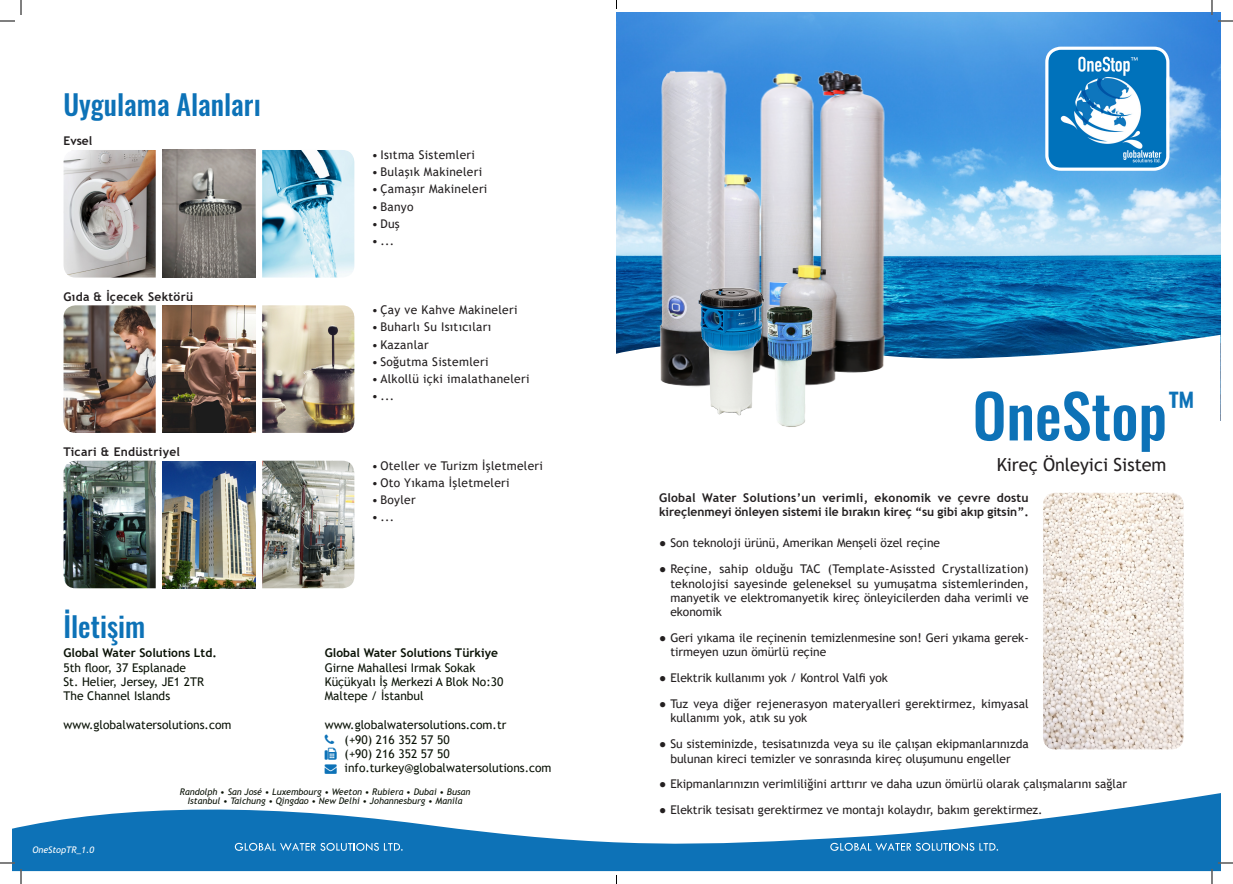
<style>
.page{position:relative;width:1233px;height:884px;background:#fff}
.page>*{position:absolute;margin:0;border:0;box-sizing:border-box;transform-origin:0 0}
.TitleSeries{font:500 60px "Oswald";color:#0d72b7}
.TitleSeries-2{font:500 28px "Oswald";color:#0d72b7}
.TitleSeries-3{font:18px "Trebuchet MS";color:#231f20}
.t1{font:12px/14.4px "Trebuchet MS";color:#231f20}
.content-18{font:12px "Trebuchet MS";color:#0a1206}
.t2{font:12px "Trebuchet MS";letter-spacing:.025em;color:#231f20}
.SpecList{font:700 12px/14.4px "Trebuchet MS";color:#231f20}
.content-18-2{font:700 12px "Trebuchet MS";color:#0a1206}
.content-6{font:700 12px "Trebuchet MS";letter-spacing:.025em;color:#231f20}
.content-18-3{font:italic 9px/9px "Trebuchet MS";color:#0a1206;text-align:center}
.content-18-4{font:italic 9px "Trebuchet MS";color:#fff}
.s1{color:#0d72b7}
</style>
<div class="page">
<img style="left:616px;top:12px;width:604px;height:323px">
<svg style="left:616px;top:335px;width:603px;height:24px"></svg>
<img style="left:678px;top:43px;width:239px;height:342px">
<img style="left:1048px;top:50px;width:118px;height:118px">
<div style="left:1045px;top:47px;width:124px;height:124px;border:3px solid #fff;border-radius:14px"></div>
<img style="left:64px;top:150px;width:92px;height:128px">
<img style="left:262px;top:150px;width:92px;height:128px">
<img style="left:163px;top:150px;width:92px;height:128px">
<img style="left:163px;top:305px;width:92px;height:128px">
<img style="left:64px;top:305px;width:92px;height:128px">
<img style="left:262px;top:305px;width:92px;height:128px">
<img style="left:64px;top:461px;width:92px;height:127px">
<img style="left:163px;top:461px;width:92px;height:127px">
<img style="left:262px;top:461px;width:92px;height:127px">
<svg style="left:12px;top:793px;width:1208px;height:78px;fill:#0d72b7"></svg>
<img style="left:1043px;top:493px;width:140px;height:256px">
<img style="left:657px;top:69px;width:74px;height:318px">
<img style="left:691px;top:285px;width:80px;height:131px">
<img style="left:766px;top:305px;width:47px;height:122px">
<svg style="left:235px;top:843px;width:168px;height:8px"></svg>
<svg style="left:830px;top:843px;width:168px;height:8px"></svg>
<svg style="left:1218px;top:20px;width:15px;height:2px"></svg>
<svg style="left:1218px;top:862px;width:15px;height:2px"></svg>
<svg style="left:0;top:0;width:22px;height:22px"></svg>
<svg style="left:0;top:862px;width:22px;height:22px"></svg>
<svg style="left:1211px;top:0;width:1px;height:15px"></svg>
<svg style="left:1211px;top:869px;width:1px;height:15px"></svg>
<p class="TitleSeries-2" style="left:64px;top:85px;width:199px">Uygulama Alanları</p>
<p class="SpecList" style="left:64px;top:134px;width:30px">Evsel</p>
<p class="content-6" style="left:64px;top:289px;width:131px">Gıda &amp; İçecek Sektörü</p>
<p class="content-6" style="left:64px;top:444px;width:118px">Ticari &amp; Endüstriyel</p>
<p class="TitleSeries-2" style="left:64px;top:607px;width:83px">İletişim</p>
<p class="t2" style="left:372px;top:147px;width:105px">• Isıtma Sistemleri</p>
<p class="t2" style="left:372px;top:164px;width:112px">• Bulaşık Makineleri</p>
<p class="t2" style="left:372px;top:181px;width:117px">• Çamaşır Makineleri</p>
<p class="t1" style="left:372px;top:199px;width:43px">• Banyo</p>
<p class="t1" style="left:372px;top:216px;width:29px">• Duş</p>
<p class="t1" style="left:372px;top:233px;width:24px">• ...</p>
<p class="t2" style="left:372px;top:302px;width:147px">• Çay ve Kahve Makineleri</p>
<p class="t2" style="left:372px;top:320px;width:121px">• Buharlı Su Isıtıcıları</p>
<p class="t2" style="left:372px;top:337px;width:58px">• Kazanlar</p>
<p class="t2" style="left:372px;top:354px;width:118px">• Soğutma Sistemleri</p>
<p class="t2" style="left:372px;top:371px;width:159px">• Alkollü içki imalathaneleri</p>
<p class="t1" style="left:372px;top:389px;width:24px">• ...</p>
<p class="t2" style="left:372px;top:458px;width:173px">• Oteller ve Turizm İşletmeleri</p>
<p class="t2" style="left:372px;top:475px;width:139px">• Oto Yıkama İşletmeleri</p>
<p class="t1" style="left:372px;top:492px;width:45px">• Boyler</p>
<p class="t1" style="left:372px;top:510px;width:24px">• ...</p>
<p class="content-18-2" style="left:64px;top:645px;width:155px">Global Water Solutions Ltd.</p>
<p class="content-18" style="left:64px;top:660px;width:124px">5th floor, 37 Esplanade</p>
<p class="content-18" style="left:64px;top:674px;width:142px">St. Helier, Jersey, JE1 2TR</p>
<p class="content-18" style="left:64px;top:689px;width:108px">The Channel Islands</p>
<p class="content-18" style="left:64px;top:717px;width:169px">www.globalwatersolutions.com</p>
<p class="content-18-2" style="left:325px;top:645px;width:175px">Global Water Solutions Türkiye</p>
<p class="content-18" style="left:325px;top:660px;width:152px">Girne Mahallesi Irmak Sokak</p>
<p class="content-18" style="left:325px;top:674px;width:180px">Küçükyalı İş Merkezi A Blok No:30</p>
<p class="content-18" style="left:325px;top:689px;width:100px">Maltepe / İstanbul</p>
<p class="content-18" style="left:325px;top:717px;width:183px">www.globalwatersolutions.com.tr</p>
<p class="content-18" style="left:344px;top:732px;width:107px">(+90) 216 352 57 50</p>
<p class="content-18" style="left:344px;top:746px;width:107px">(+90) 216 352 57 50</p>
<p class="content-18" style="left:325px;top:761px;width:228px"><span class="s1">→</span> info.turkey@globalwatersolutions.com</p>
<p class="content-18-3" style="left:180px;top:787px;width:292px">Randolph • San José • Luxembourg • Weeton • Rubiera • Dubai • Busan<br>Istanbul • Taichung • Qingdao • New Delhi • Johannesburg • Manila</p>
<p class="content-18-4" style="left:32px;top:844px;width:63px">OneStopTR_1.0</p>
<p class="TitleSeries" style="left:972px;top:374px;width:224px">OneStop<sup>™</sup></p>
<p class="TitleSeries-3" style="left:997px;top:453px;width:171px">Kireç Önleyici Sistem</p>
<p class="SpecList" style="left:659px;top:490px;width:371px">Global Water Solutions’un verimli, ekonomik ve çevre dostu kireçlenmeyi önleyen sistemi ile bırakın kireç “su gibi akıp gitsin”.</p>
<p class="t1" style="left:659px;top:536px;width:282px">● Son teknoloji ürünü, Amerikan Menşeli özel reçine</p>
<p class="t1" style="left:670px;top:562px;width:360px;text-align:justify;text-indent:-11px">● Reçine, sahip olduğu TAC (Template-Asissted Crystallization) teknolojisi sayesinde geleneksel su yumuşatma sistemlerinden, manyetik ve elektromanyetik kireç önleyicilerden daha verimli ve ekonomik</p>
<p class="t1" style="left:670px;top:630px;width:360px;text-indent:-11px">● Geri yıkama ile reçinenin temizlenmesine son! Geri yıkama gerek&shy;tirmeyen uzun ömürlü reçine</p>
<p class="t1" style="left:659px;top:671px;width:230px">● Elektrik kullanımı yok / Kontrol Valfi yok</p>
<p class="t1" style="left:670px;top:696px;width:360px;text-indent:-11px">● Tuz veya diğer rejenerasyon materyalleri gerektirmez, kimyasal kullanımı yok, atık su yok</p>
<p class="t1" style="left:659px;top:736px;width:371px;text-align:center">● Su sisteminizde, tesisatınızda veya su ile çalışan ekipmanlarınızda bulunan kireci temizler ve sonrasında kireç oluşumunu engeller</p>
<p class="t1" style="left:659px;top:777px;width:469px">● Ekipmanlarınızın verimliliğini arttırır ve daha uzun ömürlü olarak çalışmalarını sağlar</p>
<p class="t1" style="left:659px;top:802px;width:385px">● Elektrik tesisatı gerektirmez ve montajı kolaydır, bakım gerektirmez.</p>
</div>
